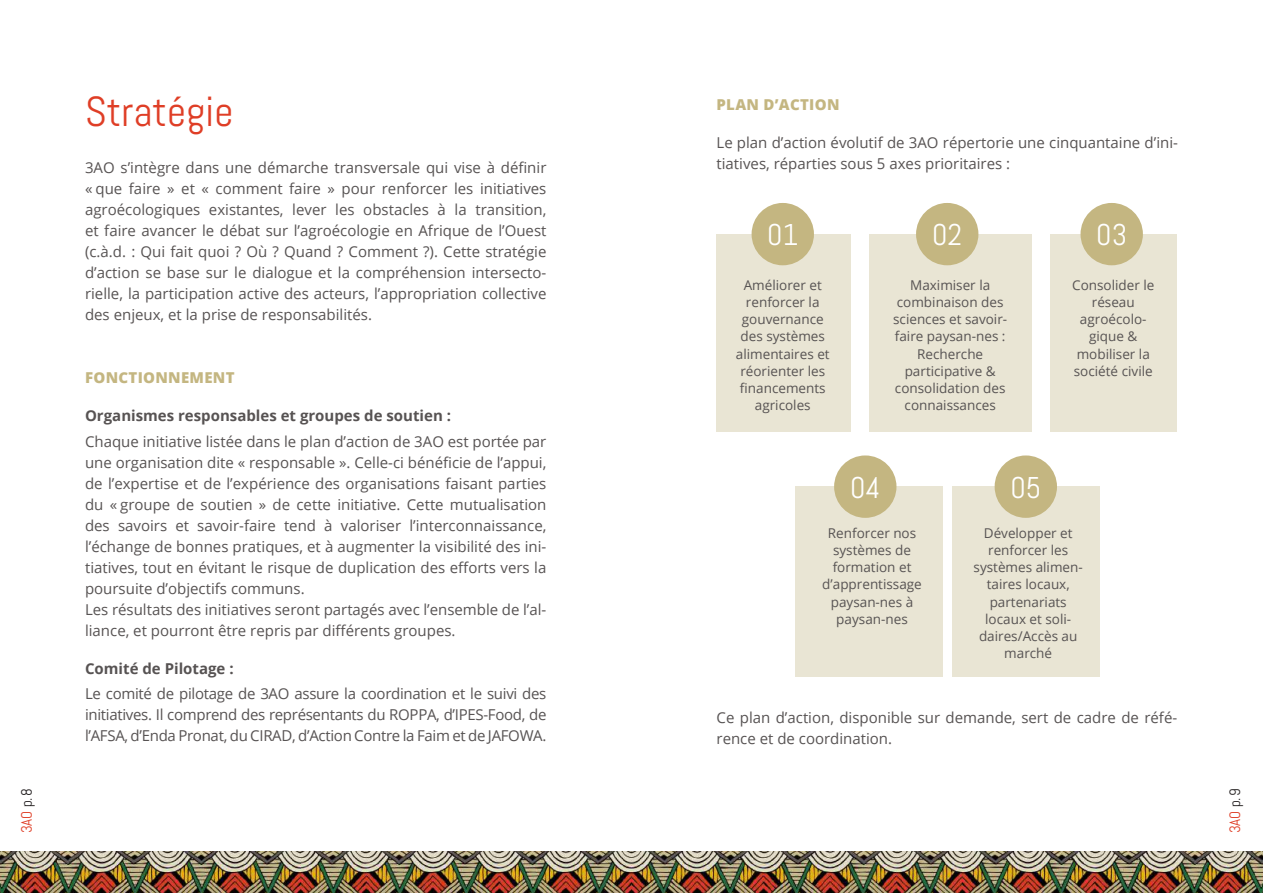
<style>
.page{position:relative;width:1263px;height:893px;background:#fff}
.page>*{position:absolute;margin:0;border:0;box-sizing:border-box;transform-origin:0 0}
.t1{font:42px "Abel";color:#df3e26}
.t2{font:30px "Abel";color:#fff}
.t3{font:15px/21px "Open Sans";color:#575353}
.t4{font:700 15px "Open Sans";color:#575353}
.t5{font:800 15px "Open Sans";letter-spacing:.02em;color:#c4b681}
.t6{font:15px "Abel";color:#df3e26}
.t7{font:13.5px/17.2px "Open Sans";color:#575353;text-align:center}
.s1{color:#231f20}
</style>
<div class="page">
<img style="left:0;top:851px;width:1263px;height:42px">
<div style="left:716px;top:234px;width:135px;height:198px;background:#e9e5d4"></div>
<div style="left:869px;top:234px;width:163px;height:198px;background:#e9e5d4"></div>
<div style="left:1050px;top:234px;width:127px;height:198px;background:#e9e5d4"></div>
<div style="left:795px;top:487px;width:147px;height:190px;background:#e9e5d4"></div>
<div style="left:952px;top:487px;width:147px;height:190px;background:#e9e5d4"></div>
<div style="left:751px;top:203px;width:63px;height:62px;background:#c4b681;border-radius:50%"></div>
<div style="left:916px;top:203px;width:62px;height:62px;background:#c4b681;border-radius:50%"></div>
<div style="left:1080px;top:203px;width:63px;height:62px;background:#c4b681;border-radius:50%"></div>
<div style="left:834px;top:455px;width:62px;height:63px;background:#c4b681;border-radius:50%"></div>
<div style="left:995px;top:455px;width:62px;height:63px;background:#c4b681;border-radius:50%"></div>
<p class="t6" style="left:17px;top:833px;width:47px;rotate:-90deg">3AO <span class="s1">p.8</span></p>
<h1 class="t1" style="left:85px;top:85px;width:150px">Stratégie</h1>
<p class="t3" style="left:85px;top:156px;width:463px;text-align:justify">3AO s’intègre dans une démarche transversale qui vise à définir « que faire » et « comment faire » pour renforcer les initiatives agroécologiques existantes, lever les obstacles à la transition, et faire avancer le débat sur l’agroécologie en Afrique de l’Ouest (c.à.d. : Qui fait quoi ? Où ? Quand ? Comment ?). Cette stratégie d’action se base sur le dialogue et la compréhension intersecto&shy;rielle, la participation active des acteurs, l’appropriation collective des enjeux, et la prise de responsabilités.</p>
<p class="t5" style="left:85px;top:366px;width:151px">FONCTIONNEMENT</p>
<p class="t4" style="left:85px;top:405px;width:367px">Organismes responsables et groupes de soutien :</p>
<p class="t3" style="left:85px;top:430px;width:463px">Chaque initiative listée dans le plan d’action de 3AO est portée par une organisation dite « responsable ». Celle-ci bénéficie de l’appui, de l’expertise et de l’expérience des organisations faisant parties du « groupe de soutien » de cette initiative. Cette mutualisation des savoirs et savoir-faire tend à valoriser l’interconnaissance, l’échange de bonnes pratiques, et à augmenter la visibilité des ini&shy;tiatives, tout en évitant le risque de duplication des efforts vers la poursuite d’objectifs communs.<br>Les résultats des initiatives seront partagés avec l’ensemble de l’al&shy;liance, et pourront être repris par différents groupes.</p>
<p class="t4" style="left:85px;top:657px;width:150px">Comité de Pilotage :</p>
<p class="t3" style="left:85px;top:682px;width:463px;text-align:justify">Le comité de pilotage de 3AO assure la coordination et le suivi des initiatives. Il comprend des représentants du ROPPA, d’IPES-Food, de l’AFSA, d’Enda Pronat, du CIRAD, d’Action Contre la Faim et de JAFOWA.</p>
<p class="t5" style="left:716px;top:93px;width:125px">PLAN D’ACTION</p>
<p class="t3" style="left:716px;top:132px;width:463px">Le plan d’action évolutif de 3AO répertorie une cinquantaine d’ini&shy;tiatives, réparties sous 5 axes prioritaires :</p>
<h2 class="t2" style="left:767px;top:216px;width:32px">01</h2>
<h2 class="t2" style="left:932px;top:216px;width:32px">02</h2>
<h2 class="t2" style="left:1096px;top:216px;width:32px">03</h2>
<p class="t7" style="left:736px;top:276px;width:95px">Améliorer et renforcer la gouvernance des systèmes alimentaires et réorienter les financements agricoles</p>
<p class="t7" style="left:893px;top:276px;width:116px">Maximiser la combinaison des sciences et savoir&shy;faire paysan-nes :<br>Recherche participative &amp; consolidation des connaissances</p>
<p class="t7" style="left:1072px;top:276px;width:84px">Consolider le réseau agroécolo&shy;gique &amp; mobiliser la société civile</p>
<h2 class="t2" style="left:850px;top:468px;width:32px">04</h2>
<h2 class="t2" style="left:1010px;top:468px;width:32px">05</h2>
<p class="t7" style="left:822px;top:524px;width:101px">Renforcer nos systèmes de formation et d’apprentissage paysan-nes à paysan-nes</p>
<p class="t7" style="left:973px;top:524px;width:111px">Développer et renforcer les systèmes alimen&shy;taires locaux, partenariats locaux et soli&shy;daires/Accès au marché</p>
<p class="t3" style="left:716px;top:707px;width:462px">Ce plan d’action, disponible sur demande, sert de cadre de réfé&shy;rence et de coordination.</p>
<p class="t6" style="left:1225px;top:833px;width:47px;rotate:-90deg">3AO <span class="s1">p.9</span></p>
</div>
